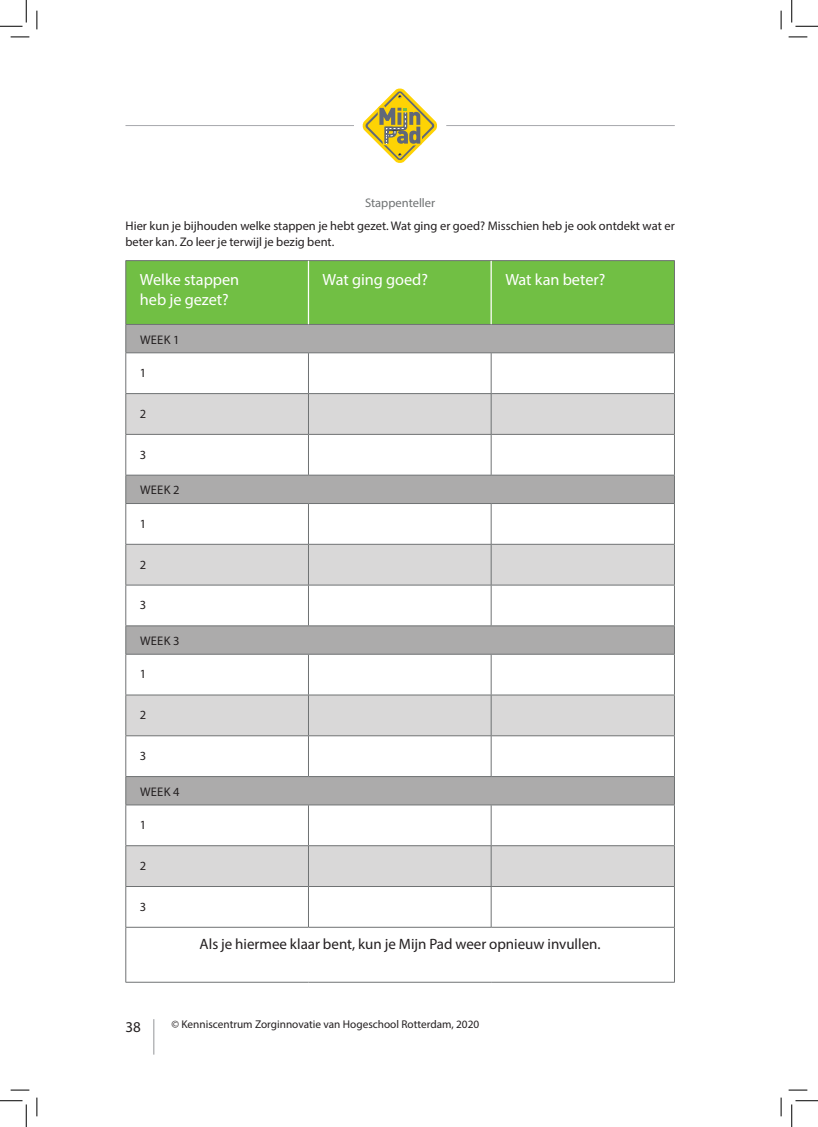
<style>
.page{position:relative;width:818px;height:1127px;background:#fff}
.page>*{position:absolute;margin:0;border:0;box-sizing:border-box;transform-origin:0 0}
.testo_base{font:16.25px "Myriad Pro";color:#fff}
.testo_base-2{font:15px "Myriad Pro";color:#231f20}
.testo_base-3{font:12.5px/16.2px "Myriad Pro";color:#231f20}
.testo_base-4{font:12.5px "Myriad Pro";color:#6f7273}
.t1{font:11.25px "Myriad Pro";color:#231f20}
</style>
<div class="page">
<hr style="left:153px;top:1018px;width:1px;height:36px;background:#939598">
<hr style="left:125px;top:125px;width:229px;height:1px;background:#a8a9ad">
<hr style="left:446px;top:125px;width:229px;height:1px;background:#a8a9ad">
<svg style="left:362px;top:88px;width:75px;height:75px"></svg>
<svg style="left:126px;top:394px;width:548px;height:492px"></svg>
<svg style="left:125px;top:260px;width:550px;height:92px;background:#82b763"></svg>
<hr style="left:125px;top:352px;width:183px;height:1px;background:#6f7273">
<hr style="left:125px;top:353px;width:1px;height:40px;background:#6f7273">
<hr style="left:308px;top:352px;width:183px;height:1px;background:#6f7273">
<hr style="left:308px;top:353px;width:1px;height:40px;background:#6f7273">
<hr style="left:491px;top:352px;width:184px;height:1px;background:#6f7273">
<hr style="left:491px;top:353px;width:1px;height:40px;background:#6f7273">
<hr style="left:674px;top:353px;width:1px;height:40px;background:#6f7273">
<hr style="left:125px;top:393px;width:183px;height:1px;background:#6f7273">
<hr style="left:125px;top:394px;width:1px;height:40px;background:#6f7273">
<hr style="left:308px;top:393px;width:183px;height:1px;background:#6f7273">
<hr style="left:308px;top:394px;width:1px;height:40px;background:#6f7273">
<hr style="left:491px;top:393px;width:184px;height:1px;background:#6f7273">
<hr style="left:491px;top:394px;width:1px;height:40px;background:#6f7273">
<hr style="left:674px;top:394px;width:1px;height:40px;background:#6f7273">
<hr style="left:125px;top:434px;width:183px;height:1px;background:#6f7273">
<hr style="left:125px;top:434px;width:1px;height:40px;background:#6f7273">
<hr style="left:308px;top:434px;width:183px;height:1px;background:#6f7273">
<hr style="left:308px;top:434px;width:1px;height:40px;background:#6f7273">
<hr style="left:491px;top:434px;width:184px;height:1px;background:#6f7273">
<hr style="left:491px;top:434px;width:1px;height:40px;background:#6f7273">
<hr style="left:674px;top:434px;width:1px;height:40px;background:#6f7273">
<hr style="left:125px;top:474px;width:183px;height:1px;background:#6f7273">
<svg style="left:125px;top:475px;width:1px;height:28px"></svg>
<hr style="left:308px;top:474px;width:183px;height:1px;background:#6f7273">
<hr style="left:491px;top:474px;width:184px;height:1px;background:#6f7273">
<svg style="left:674px;top:475px;width:1px;height:28px"></svg>
<hr style="left:125px;top:503px;width:183px;height:1px;background:#6f7273">
<hr style="left:125px;top:503px;width:1px;height:41px;background:#6f7273">
<hr style="left:308px;top:503px;width:183px;height:1px;background:#6f7273">
<hr style="left:308px;top:503px;width:1px;height:41px;background:#6f7273">
<hr style="left:491px;top:503px;width:184px;height:1px;background:#6f7273">
<hr style="left:491px;top:503px;width:1px;height:41px;background:#6f7273">
<hr style="left:674px;top:503px;width:1px;height:41px;background:#6f7273">
<hr style="left:125px;top:544px;width:183px;height:1px;background:#6f7273">
<hr style="left:125px;top:544px;width:1px;height:40px;background:#6f7273">
<hr style="left:308px;top:544px;width:183px;height:1px;background:#6f7273">
<hr style="left:308px;top:544px;width:1px;height:40px;background:#6f7273">
<hr style="left:491px;top:544px;width:184px;height:1px;background:#6f7273">
<hr style="left:491px;top:544px;width:1px;height:40px;background:#6f7273">
<hr style="left:674px;top:544px;width:1px;height:40px;background:#6f7273">
<hr style="left:125px;top:584px;width:183px;height:1px;background:#6f7273">
<hr style="left:125px;top:585px;width:1px;height:40px;background:#6f7273">
<hr style="left:308px;top:584px;width:183px;height:1px;background:#6f7273">
<hr style="left:308px;top:585px;width:1px;height:40px;background:#6f7273">
<hr style="left:491px;top:584px;width:184px;height:1px;background:#6f7273">
<hr style="left:491px;top:585px;width:1px;height:40px;background:#6f7273">
<hr style="left:674px;top:585px;width:1px;height:40px;background:#6f7273">
<hr style="left:125px;top:625px;width:183px;height:1px;background:#6f7273">
<svg style="left:125px;top:626px;width:1px;height:27px"></svg>
<hr style="left:308px;top:625px;width:183px;height:1px;background:#6f7273">
<hr style="left:491px;top:625px;width:184px;height:1px;background:#6f7273">
<svg style="left:674px;top:626px;width:1px;height:27px"></svg>
<hr style="left:125px;top:653px;width:183px;height:1px;background:#6f7273">
<hr style="left:125px;top:654px;width:1px;height:40px;background:#6f7273">
<hr style="left:308px;top:653px;width:183px;height:1px;background:#6f7273">
<hr style="left:308px;top:654px;width:1px;height:40px;background:#6f7273">
<hr style="left:491px;top:653px;width:184px;height:1px;background:#6f7273">
<hr style="left:491px;top:654px;width:1px;height:40px;background:#6f7273">
<hr style="left:674px;top:654px;width:1px;height:40px;background:#6f7273">
<hr style="left:125px;top:694px;width:183px;height:1px;background:#6f7273">
<hr style="left:125px;top:695px;width:1px;height:40px;background:#6f7273">
<hr style="left:308px;top:694px;width:183px;height:1px;background:#6f7273">
<hr style="left:308px;top:695px;width:1px;height:40px;background:#6f7273">
<hr style="left:491px;top:694px;width:184px;height:1px;background:#6f7273">
<hr style="left:491px;top:695px;width:1px;height:40px;background:#6f7273">
<hr style="left:674px;top:695px;width:1px;height:40px;background:#6f7273">
<hr style="left:125px;top:735px;width:183px;height:1px;background:#6f7273">
<hr style="left:125px;top:736px;width:1px;height:40px;background:#6f7273">
<hr style="left:308px;top:735px;width:183px;height:1px;background:#6f7273">
<hr style="left:308px;top:736px;width:1px;height:40px;background:#6f7273">
<hr style="left:491px;top:735px;width:184px;height:1px;background:#6f7273">
<hr style="left:491px;top:736px;width:1px;height:40px;background:#6f7273">
<hr style="left:674px;top:736px;width:1px;height:40px;background:#6f7273">
<hr style="left:125px;top:776px;width:183px;height:1px;background:#6f7273">
<svg style="left:125px;top:776px;width:1px;height:28px"></svg>
<hr style="left:308px;top:776px;width:183px;height:1px;background:#6f7273">
<hr style="left:491px;top:776px;width:184px;height:1px;background:#6f7273">
<svg style="left:674px;top:776px;width:1px;height:28px"></svg>
<hr style="left:125px;top:804px;width:183px;height:1px;background:#6f7273">
<hr style="left:125px;top:805px;width:1px;height:40px;background:#6f7273">
<hr style="left:308px;top:804px;width:183px;height:1px;background:#6f7273">
<hr style="left:308px;top:805px;width:1px;height:40px;background:#6f7273">
<hr style="left:491px;top:804px;width:184px;height:1px;background:#6f7273">
<hr style="left:491px;top:805px;width:1px;height:40px;background:#6f7273">
<hr style="left:674px;top:805px;width:1px;height:40px;background:#6f7273">
<hr style="left:125px;top:845px;width:183px;height:1px;background:#6f7273">
<hr style="left:125px;top:845px;width:1px;height:41px;background:#6f7273">
<hr style="left:308px;top:845px;width:183px;height:1px;background:#6f7273">
<hr style="left:308px;top:845px;width:1px;height:41px;background:#6f7273">
<hr style="left:491px;top:845px;width:184px;height:1px;background:#6f7273">
<hr style="left:491px;top:845px;width:1px;height:41px;background:#6f7273">
<hr style="left:674px;top:845px;width:1px;height:41px;background:#6f7273">
<hr style="left:125px;top:886px;width:183px;height:1px;background:#6f7273">
<hr style="left:125px;top:886px;width:1px;height:40px;background:#6f7273">
<hr style="left:308px;top:886px;width:183px;height:1px;background:#6f7273">
<hr style="left:308px;top:886px;width:1px;height:40px;background:#6f7273">
<hr style="left:491px;top:886px;width:184px;height:1px;background:#6f7273">
<hr style="left:491px;top:886px;width:1px;height:40px;background:#6f7273">
<hr style="left:674px;top:886px;width:1px;height:40px;background:#6f7273">
<hr style="left:125px;top:926px;width:183px;height:1px;background:#6f7273">
<hr style="left:125px;top:927px;width:1px;height:54px;background:#6f7273">
<hr style="left:308px;top:926px;width:183px;height:1px;background:#6f7273">
<hr style="left:491px;top:926px;width:184px;height:1px;background:#6f7273">
<hr style="left:674px;top:927px;width:1px;height:54px;background:#6f7273">
<hr style="left:125px;top:981px;width:183px;height:1px;background:#6f7273">
<hr style="left:308px;top:981px;width:183px;height:1px;background:#6f7273">
<hr style="left:491px;top:981px;width:184px;height:1px;background:#6f7273">
<hr style="left:308px;top:261px;width:1px;height:63px;background:#fff">
<hr style="left:490px;top:261px;width:2px;height:63px;background:#fff">
<svg style="left:11px;top:36px;width:18px;height:2px"></svg>
<svg style="left:788px;top:36px;width:19px;height:2px"></svg>
<svg style="left:11px;top:1089px;width:18px;height:1px"></svg>
<svg style="left:788px;top:1089px;width:19px;height:1px"></svg>
<svg style="left:36px;top:11px;width:2px;height:18px"></svg>
<svg style="left:36px;top:1097px;width:2px;height:18px"></svg>
<svg style="left:780px;top:11px;width:2px;height:18px"></svg>
<svg style="left:780px;top:1097px;width:2px;height:18px"></svg>
<svg style="left:0;top:0;width:27px;height:27px"></svg>
<svg style="left:0;top:1100px;width:27px;height:26px"></svg>
<svg style="left:791px;top:0;width:27px;height:27px"></svg>
<svg style="left:791px;top:1100px;width:27px;height:26px"></svg>
<p class="testo_base-4" style="left:365px;top:195px;width:72px">Stappenteller</p>
<p class="testo_base-3" style="left:125px;top:218px;width:551px">Hier kun je bijhouden welke stappen je hebt gezet. Wat ging er goed? Misschien heb je ook ontdekt wat er beter kan. Zo leer je terwijl je bezig bent.</p>
<p class="testo_base" style="left:140px;top:269px;width:101px">Welke stappen</p>
<p class="testo_base" style="left:140px;top:289px;width:90px">heb je gezet?</p>
<p class="testo_base-3" style="left:140px;top:331px;width:41px">WEEK 1</p>
<p class="testo_base-3" style="left:140px;top:364px;width:8px">1</p>
<p class="testo_base-3" style="left:140px;top:405px;width:8px">2</p>
<p class="testo_base-3" style="left:140px;top:446px;width:8px">3</p>
<p class="testo_base-3" style="left:140px;top:482px;width:41px">WEEK 2</p>
<p class="testo_base-3" style="left:140px;top:515px;width:8px">1</p>
<p class="testo_base-3" style="left:140px;top:556px;width:8px">2</p>
<p class="testo_base-3" style="left:140px;top:596px;width:8px">3</p>
<p class="testo_base-3" style="left:140px;top:632px;width:41px">WEEK 3</p>
<p class="testo_base-3" style="left:140px;top:665px;width:8px">1</p>
<p class="testo_base-3" style="left:140px;top:706px;width:8px">2</p>
<p class="testo_base-3" style="left:140px;top:747px;width:8px">3</p>
<p class="testo_base-3" style="left:140px;top:783px;width:41px">WEEK 4</p>
<p class="testo_base-3" style="left:140px;top:816px;width:8px">1</p>
<p class="testo_base-3" style="left:140px;top:857px;width:8px">2</p>
<p class="testo_base-3" style="left:140px;top:898px;width:8px">3</p>
<p class="testo_base" style="left:323px;top:269px;width:107px">Wat ging goed?</p>
<p class="testo_base" style="left:505px;top:269px;width:102px">Wat kan beter?</p>
<p class="testo_base-2" style="left:200px;top:934px;width:402px">Als je hiermee klaar bent, kun je Mijn Pad weer opnieuw invullen.</p>
<p class="testo_base-2" style="left:125px;top:1016px;width:17px">38</p>
<p class="t1" style="left:172px;top:1016px;width:309px">© Kenniscentrum Zorginnovatie van Hogeschool Rotterdam, 2020</p>
</div>
